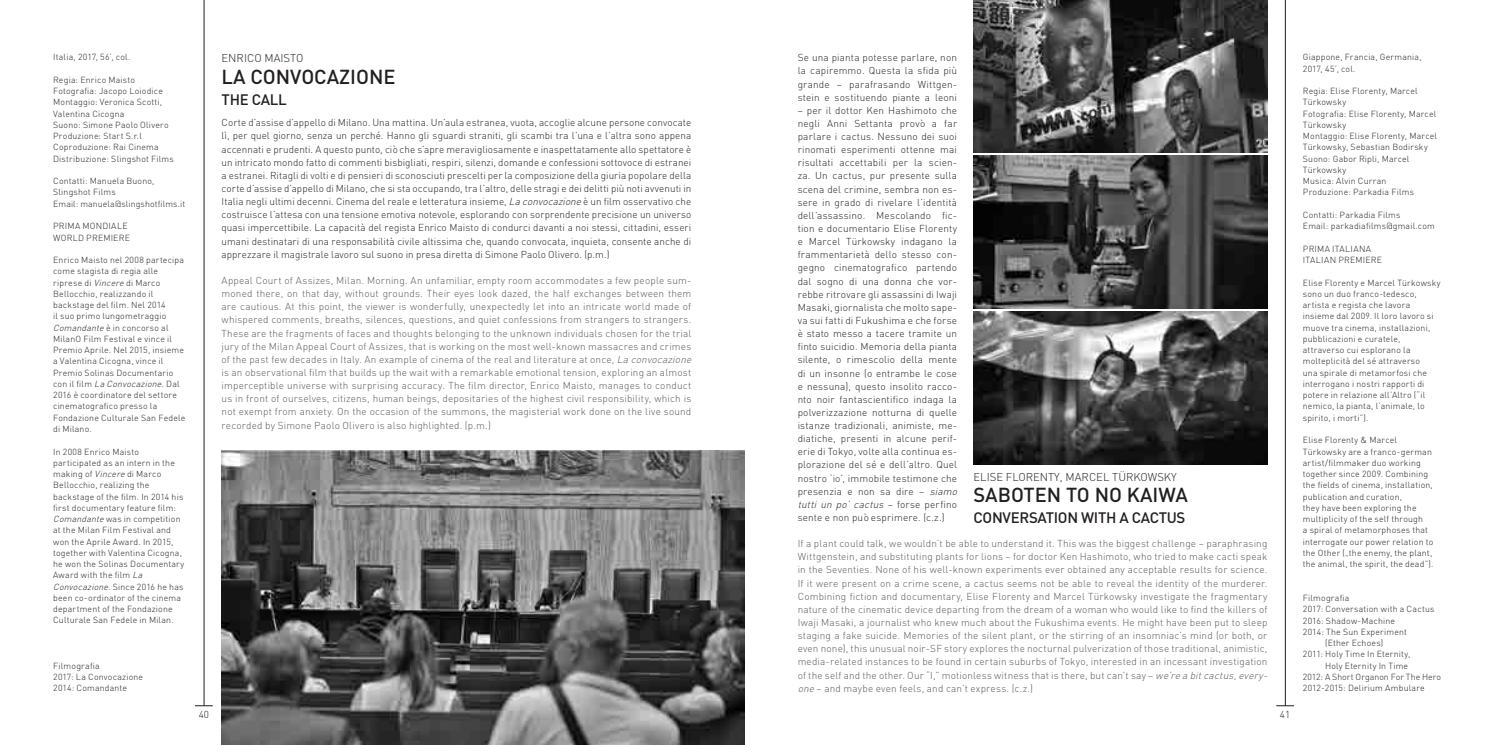
<style>
.page{position:relative;width:1489px;height:745px;background:#fff}
.page>*{position:absolute;margin:0;border:0;box-sizing:border-box;transform-origin:0 0}
.t1{font:500 20px "DIN";color:#231f20}
.t2{font:500 15px "DIN";letter-spacing:-.02em;color:#231f20}
.t3{font:300 11.25px "DIN";color:#231f20}
.t4{font:300 10px/13.1px "DIN";letter-spacing:.015em;color:#231f20;text-align:justify}
.t5{font:300 10px/13.1px "DIN";letter-spacing:.015em;color:#57585a}
.t6{font:300 8.75px/11.2px "DIN";letter-spacing:.02em;color:#231f20}
.s1{font-style:italic}
</style>
<div class="page">
<hr style="left:204px;top:0;width:1px;height:705px;background:#231f20">
<hr style="left:1284px;top:0;width:1px;height:705px;background:#231f20">
<svg style="left:195px;top:705px;width:18px;height:1px"></svg>
<svg style="left:1276px;top:705px;width:17px;height:1px"></svg>
<img style="left:973px;top:311px;width:294px;height:153px">
<img style="left:973px;top:156px;width:294px;height:152px">
<img style="left:973px;top:0;width:294px;height:153px">
<img style="left:221px;top:450px;width:523px;height:294px">
<p class="t6" style="left:53px;top:51px;width:79px">Italia, 2017, 56’, col.</p>
<p class="t6" style="left:53px;top:74px;width:122px">Regia: Enrico Maisto<br>Fotografia: Jacopo Loiodice<br>Montaggio: Veronica Scotti,<br>Valentina Cicogna<br>Suono: Simone Paolo Olivero<br>Produzione: Start S.r.l<br>Coproduzione: Rai Cinema<br>Distribuzione: Slingshot Films</p>
<p class="t6" style="left:53px;top:175px;width:134px">Contatti: Manuela Buono,<br>Slingshot Films<br>Email: manuela@slingshotfilms.it</p>
<p class="t6" style="left:53px;top:220px;width:78px">PRIMA MONDIALE<br>WORLD PREMIERE</p>
<p class="t6" style="left:53px;top:254px;width:134px">Enrico Maisto nel 2008 partecipa come stagista di regia alle riprese di <span class="s1">Vincere</span> di Marco<br>Bellocchio, realizzando il backstage del film. Nel 2014<br>il suo primo lungometraggio<br><span class="s1">Comandante</span> è in concorso al<br>MilanO Film Festival e vince il<br>Premio Aprile. Nel 2015, insieme a Valentina Cicogna, vince il<br>Premio Solinas Documentario<br>c o n i l fi l m <span class="s1">La Convocazione</span>. D a l<br>2016 è coordinatore del settore cinematografico presso la<br>Fondazione Culturale San Fedele di Milano.</p>
<p class="t6" style="left:53px;top:445px;width:133px">In 2008 Enrico Maisto participated as an intern in the making of <span class="s1">Vincere</span> di Marco<br>Bellocchio, realizing the backstage of the film. In 2014 his first documentary feature film:<br><span class="s1">Comandante</span> was in competition at the Milan Film Festival and won the Aprile Award. In 2015, together with Valentina Cicogna, he won the Solinas Documentary<br>Award with the film <span class="s1">La<br>Convocazione</span>. S i n c e 2 0 1 6 h e h a s been co-ordinator of the cinema department of the Fondazione<br>Culturale San Fedele in Milan.</p>
<p class="t6" style="left:53px;top:659px;width:91px">Filmografia<br>2017: La Convocazione<br>2014: Comandante</p>
<p class="t3" style="left:221px;top:51px;width:14px">Enrico</p>
<p class="t3" style="left:264px;top:51px;width:16px">Maisto</p>
<h1 class="t1" style="left:221px;top:63px;width:175px">LA CONVOCAZIONE</h1>
<h2 class="t2" style="left:221px;top:90px;width:57px">THE CALL</h2>
<p class="t4" style="left:221px;top:116px;width:471px">Corte d’assise d’appello di Milano. Una mattina. Un’aula estranea, vuota, accoglie alcune persone convocate lì, per quel giorno, senza un perché. Hanno gli sguardi straniti, gli scambi tra l’una e l’altra sono appena accennati e prudenti. A questo punto, ciò che s’apre meravigliosamente e inaspettatamente allo spettatore è un intricato mondo fatto di commenti bisbigliati, respiri, silenzi, domande e confessioni sottovoce di estranei a estranei. Ritagli di volti e di pensieri di sconosciuti prescelti per la composizione della giuria popolare della corte d’assise d’appello di Milano, che si sta occupando, tra l’altro, delle stragi e dei delitti più noti avvenuti in Italia negli ultimi decenni. Cinema del reale e letteratura insieme, <span class="s1">Laconvocazione</span>è un film osservativo che costruisce l’attesa con una tensione emotiva notevole, esplorando con sorprendente precisione un universo quasi impercettibile. La capacità del regista Enrico Maisto di condurci davanti a noi stessi, cittadini, esseri umani destinatari di una responsabilità civile altissima che, quando convocata, inquieta, consente anche di apprezzare il magistrale lavoro sul suono in presa diretta di Simone Paolo Olivero. (p.m.)</p>
<p class="t5" style="left:221px;top:273px;width:474px">Appeal Court of Assizes, Milan. Morning. An unfamiliar, empty room accommodates a few people sum&shy;moned there, on that day, without grounds. Their eyes look dazed, the half exchanges between them are cautious. At this point, the viewer is wonderfully, unexpectedly let into an intricate world made of whispered comments, breaths, silences, questions, and quiet confessions from strangers to strangers.<br>These are the fragments of faces and thoughts belonging to the unknown individuals chosen for the trial jury of the Milan Appeal Court of Assizes, that is working on the most well-known massacres and crimes of the past few decades in Italy. An example of cinema of the real and literature at once, <span class="s1">La convocazione </span>is an observational film that builds up the wait with a remarkable emotional tension, exploring an almost imperceptible universe with surprising accuracy. The film director, Enrico Maisto, manages to conduct us in front of ourselves, citizens, human beings, depositaries of the highest civil responsibility, which is not exempt from anxiety. On the occasion of the summons, the magisterial work done on the live sound recorded by Simone Paolo Olivero is also highlighted. (p.m.)</p>
<p class="t4" style="left:797px;top:51px;width:161px">Se una pianta potesse parlare, non la capiremmo. Questa la sfida più grande – parafrasando Wittgen&shy;stein e sostituendo piante a leoni</p>
<p class="t4" style="left:797px;top:103px;width:164px;text-align:left">– per il dottor Ken Hashimoto che negli Anni Settanta provò a far parlare i cactus. Nessuno dei suoi rinomati esperimenti ottenne mai risultati accettabili per la scien&shy;za. Un cactus, pur presente sulla scena del crimine, sembra non es&shy;sere in grado di rivelare l’identità dell’assassino. Mescolando fic&shy;tion e documentario Elise Florenty e Marcel Türkowsky indagano la frammentarietà dello stesso con&shy;gegno cinematografico partendo dal sogno di una donna che vor&shy;rebbe ritrovare gli assassini di Iwaji Masaki, giornalista che molto sape&shy;va sui fatti di Fukushima e che forse è stato messo a tacere tramite un finto suicidio. Memoria della pianta silente, o rimescolio della mente di un insonne (o entrambe le cose e nessuna), questo insolito racco&shy;nto noir fantascientifico indaga la polverizzazione notturna di quelle istanze tradizionali, animiste, me&shy;diatiche, presenti in alcune perif&shy;erie di Tokyo, volte alla continua es&shy;plorazione del sé e dell’altro. Quel nostro ‘io’, immobile testimone che presenzia e non sa dire – <span class="s1">siamo tutti un po’ cactus</span> – fo rs e p e rfi n o sente e non può esprimere. (c.z.)</p>
<p class="t5" style="left:797px;top:536px;width:474px">If a plant could talk, we wouldn’t be able to understand it. This was the biggest challenge – paraphrasing Wittgenstein, and substituting plants for lions – for doctor Ken Hashimoto, who tried to make cacti speak in the Seventies. None of his well-known experiments ever obtained any acceptable results for science.<br>If it were present on a crime scene, a cactus seems not be able to reveal the identity of the murderer.<br>Combining fiction and documentary, Elise Florenty and Marcel Türkowsky investigate the fragmentary nature of the cinematic device departing from the dream of a woman who would like to find the killers of Iwaji Masaki, a journalist who knew much about the Fukushima events. He might have been put to sleep staging a fake suicide. Memories of the silent plant, or the stirring of an insomniac’s mind (or both, or even none), this unusual noir-SF story explores the nocturnal pulverization of those traditional, animistic, media-related instances to be found in certain suburbs of Tokyo, interested in an incessant investigation of the self and the other. Our “I,” motionless witness that is there, but can’t say – <span class="s1">we’re a bitcactus,every&shy;one</span> – and maybe even feels, and can’t express. (c.z.)</p>
<p class="t3" style="left:973px;top:469px;width:13px">Elise</p>
<p class="t3" style="left:1005px;top:469px;width:15px">Florenty</p>
<p class="t3" style="left:1059px;top:469px;width:23px">, Marcel</p>
<p class="t3" style="left:1112px;top:469px;width:22px">Türkowsky</p>
<h1 class="t1" style="left:973px;top:481px;width:214px">SABOTEN TO NO KAIWA</h1>
<h2 class="t2" style="left:973px;top:508px;width:213px">CONVERSATION WITH A CACTUS</h2>
<p class="t4" style="left:199px;top:707px;width:12px">40</p>
<p class="t4" style="left:1279px;top:707px;width:12px">41</p>
<p class="t6" style="left:1302px;top:51px;width:120px">Giappone, Francia, Germania,<br>2017, 45’, col.</p>
<p class="t6" style="left:1302px;top:85px;width:136px">Regia: Elise Florenty, Marcel<br>Türkowsky<br>Fotografia: Elise Florenty, Marcel<br>Türkowsky<br>Montaggio: Elise Florenty, Marcel<br>Türkowsky, Sebastian Bodirsky<br>Suono: Gabor Ripli, Marcel<br>Türkowsky<br>Musica: Alvin Curran<br>Produzione: Parkadia Films</p>
<p class="t6" style="left:1302px;top:209px;width:133px">Contatti: Parkadia Films<br>Email: parkadiafilms@gmail.com</p>
<p class="t6" style="left:1302px;top:243px;width:81px">PRIMA ITALIANA<br>ITALIAN PREMIERE</p>
<p class="t6" style="left:1302px;top:276px;width:139px">Elise Florenty e Marcel Türkowsky sono un duo franco-tedesco, artista e regista che lavora insieme dal 2009. Il loro lavoro si muove tra cinema, installazioni, pubblicazioni e curatele, attraverso cui esplorano la molteplicità del sé attraverso<br>una spirale di metamorfosi che interrogano i nostri rapporti di potere in relazione all’Altro (“il nemico, la pianta, l’animale, lo spirito, i morti”).</p>
<p class="t6" style="left:1302px;top:434px;width:132px">Elise Florenty &amp; Marcel<br>Türkowsky are a franco-german artist/filmmaker duo working together since 2009. Combining the fields of cinema, installation, publication and curation,<br>they have been exploring the multiplicity of the self through<br>a spiral of metamorphoses that interrogate our power relation to the Other („the enemy, the plant, the animal, the spirit, the dead”).</p>
<p class="t6" style="left:1302px;top:591px;width:48px">Filmografia</p>
<p class="t6" style="left:1302px;top:603px;width:133px">2017: Conversation with a Cactus</p>
<p class="t6" style="left:1302px;top:614px;width:94px">2016: Shadow-Machine</p>
<p class="t6" style="left:1302px;top:625px;width:106px">2014: The Sun Experiment</p>
<p class="t6" style="left:1324px;top:636px;width:60px">(Ether Echoes)</p>
<p class="t6" style="left:1302px;top:648px;width:109px">2011: Holy Time In Eternity,</p>
<p class="t6" style="left:1324px;top:659px;width:84px">Holy Eternity In Time</p>
<p class="t6" style="left:1302px;top:670px;width:140px">2012: A Short Organon For The Hero</p>
<p class="t6" style="left:1302px;top:681px;width:123px">2012-2015: Delirium Ambulare</p>
</div>
